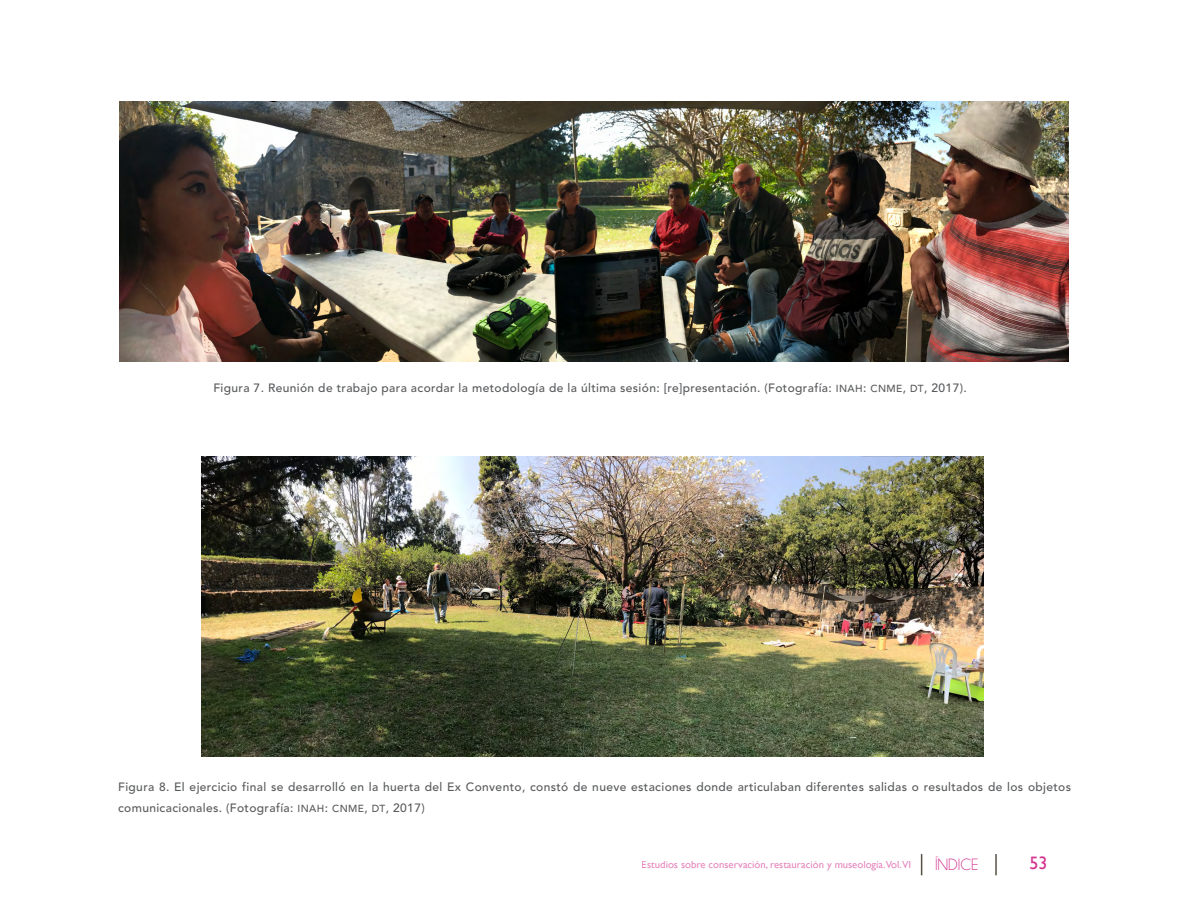
<style>
.page{position:relative;width:1188px;height:918px;background:#fff}
.page>*{position:absolute;margin:0;border:0;box-sizing:border-box;transform-origin:0 0}
.t1{font:18px "Gill Sans";color:#d53390}
.t2{font:16.5px "Champagne&Limousines";color:#d53390}
.t3{font:500 12px/21px "Avenir LT Std";letter-spacing:.03em;color:#58595b}
.t4{font:10.5px "Gill Sans";color:#d53390}
.s1{font-family:"Avenir LT Std Medium SC850";font-weight:400;font-size:10.2px}
.s2{font-family:"Avenir LT Std Medium SC850";font-weight:400}
</style>
<div class="page">
<hr style="left:995px;top:854px;width:2px;height:21px;background:#575146">
<svg style="left:921px;top:854px;width:1px;height:21px"></svg>
<img style="left:119px;top:102px;width:950px;height:260px">
<img style="left:202px;top:456px;width:781px;height:301px">
<p class="t3" style="left:213px;top:378px;width:755px">Figura 7. Reunión de trabajo para acordar la metodología de la última sesión: [re]presentación. (Fotografía: <span class="s1">INAH</span><span class="s2">:</span> <span class="s1">CNME</span><span class="s2">,</span> <span class="s1">DT</span>, 2017).</p>
<p class="t3" style="left:118px;top:777px;width:954px">Figura 8. El ejercicio final se desarrolló en la huerta del Ex Convento, constó de nueve estaciones donde articulaban diferentes salidas o resultados de los objetos comunicacionales. (Fotografía: <span class="s1">INAH</span><span class="s2">:</span> <span class="s1">CNME</span><span class="s2">,</span> <span class="s1">DT</span>, 2017)</p>
<p class="t4" style="left:642px;top:859px;width:271px">Estudios sobre conservación, restauración y museología.Vol.VI</p>
<h2 class="t2" style="left:935px;top:856px;width:45px">ÍNDICE</h2>
<h1 class="t1" style="left:1029px;top:853px;width:19px">53</h1>
</div>
